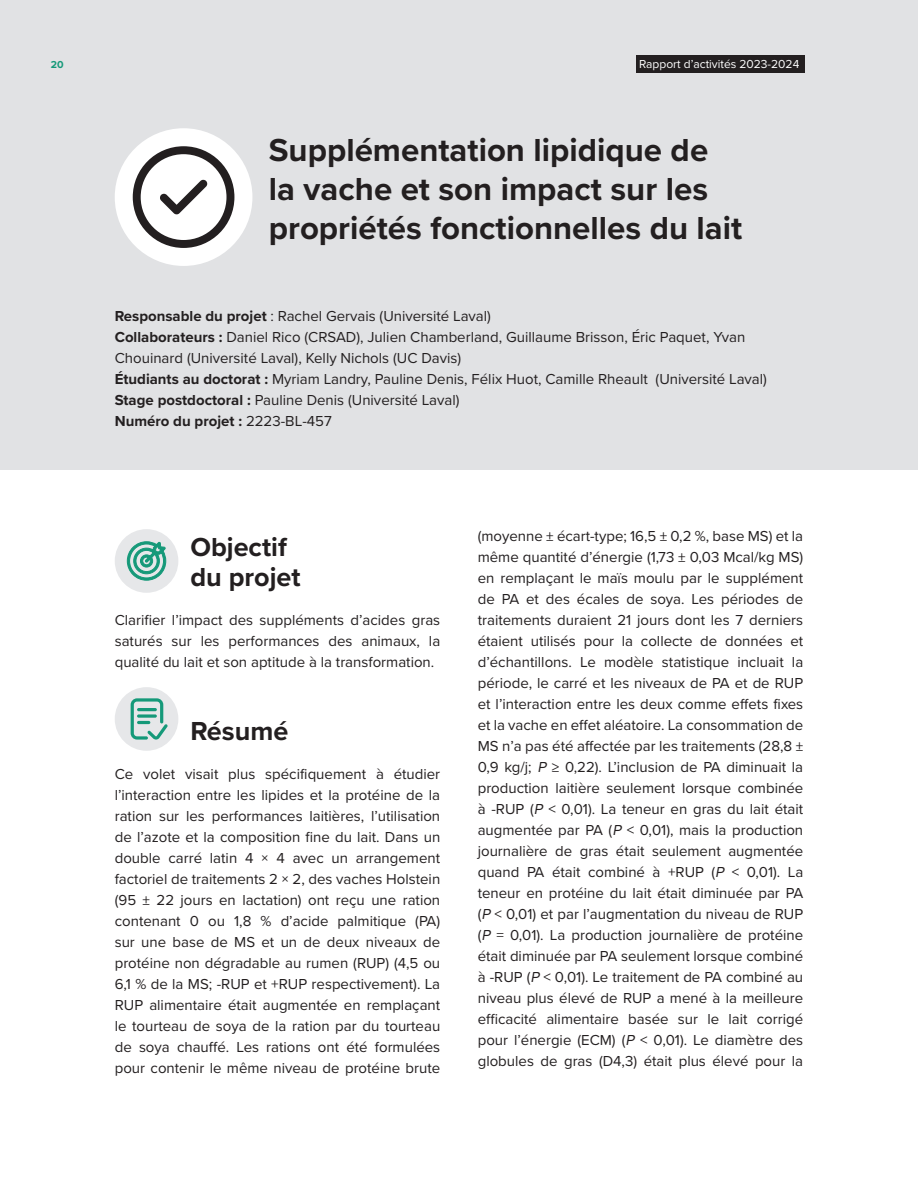
<style>
.page{position:relative;width:918px;height:1188px;background:#fff}
.page>*{position:absolute;margin:0;border:0;box-sizing:border-box;transform-origin:0 0}
.t1{font:700 33px/39px "Proxima Nova";color:#231f20}
.t2{font:700 27px/30px "Proxima Nova";color:#231f20}
.t3{font:15px/21px "Proxima Nova";color:#231f20;text-align:justify}
.t4{font:12px "Proxima Nova";color:#fff}
.t5{font:700 10.5px "Proxima Nova";color:#159979}
.s1{font-weight:700}
.s2{font-style:italic}
</style>
<div class="page">
<div style="left:0;top:0;width:918px;height:469px;background:#e1e2e4"></div>
<div style="left:115px;top:128px;width:137px;height:138px;background:#fff;border-radius:50%"></div>
<svg style="left:133px;top:146px;width:101px;height:102px"></svg>
<div style="left:115px;top:529px;width:63px;height:64px;background:#e6e7e9;border-radius:50%"></div>
<svg style="left:127px;top:529px;width:39px;height:52px"></svg>
<div style="left:115px;top:687px;width:63px;height:64px;background:#e6e7e9;border-radius:50%"></div>
<svg style="left:131px;top:698px;width:37px;height:42px"></svg>
<div style="left:636px;top:55px;width:169px;height:18px;background:#231f20"></div>
<p class="t5" style="left:51px;top:57px;width:14px">20</p>
<p class="t4" style="left:639px;top:55px;width:162px">Rapport d’activités 2023-2024</p>
<h1 class="t1" style="left:269px;top:130px;width:475px">Supplémentation lipidique de la vache et son impact sur les propriétés fonctionnelles du lait</h1>
<p class="t3" style="left:115px;top:305px;width:654px;text-align:left"><span class="s1">Responsable du projet</span> : Rachel Gervais (Université Laval)<br><span class="s1">Collaborateurs :</span> Daniel Rico (CRSAD), Julien Chamberland, Guillaume Brisson, Éric Paquet, Yvan Chouinard (Université Laval), Kelly Nichols (UC Davis)<br><span class="s1">Étudiants au doctorat :</span> Myriam Landry, Pauline Denis, Félix Huot, Camille Rheault (Université Laval)<br><span class="s1">Stage postdoctoral :</span> Pauline Denis (Université Laval)<br><span class="s1">Numéro du projet :</span> 2223-BL-457</p>
<h2 class="t2" style="left:190px;top:531px;width:112px">Objectif du projet</h2>
<p class="t3" style="left:115px;top:608px;width:327px">Clarifier l’impact des suppléments d’acides gras saturés sur les performances des animaux, la qualité du lait et son aptitude à la transformation.</p>
<h2 class="t2" style="left:190px;top:716px;width:99px">Résumé</h2>
<p class="t3" style="left:115px;top:763px;width:327px">Ce volet visait plus spécifiquement à étudier l’interaction entre les lipides et la protéine de la ration sur les performances laitières, l’utilisation de l’azote et la composition fine du lait. Dans un double carré latin 4 × 4 avec un arrangement factoriel de traitements 2 × 2, des vaches Holstein (95 ± 22 jours en lactation) ont reçu une ration contenant 0 ou 1,8 % d’acide palmitique (PA) sur une base de MS et un de deux niveaux de protéine non dégradable au rumen (RUP) (4,5 ou 6,1 % de la MS; -RUP et +RUP respectivement). La RUP alimentaire était augmentée en remplaçant le tourteau de soya de la ration par du tourteau de soya chauffé. Les rations ont été formulées pour contenir le même niveau de protéine brute</p>
<p class="t3" style="left:478px;top:525px;width:327px">(moyenne ± écart-type; 16,5 ± 0,2 %, base MS) et la même quantité d’énergie (1,73 ± 0,03 Mcal/kg MS) en remplaçant le maïs moulu par le supplément de PA et des écales de soya. Les périodes de traitements duraient 21 jours dont les 7 derniers étaient utilisés pour la collecte de données et d’échantillons. Le modèle statistique incluait la période, le carré et les niveaux de PA et de RUP et l’interaction entre les deux comme effets fixes et la vache en effet aléatoire. La consommation de MS n’a pas été affectée par les traitements (28,8 ± 0,9 kg/j; <span class="s2">P</span> ≥ 0,22). L’inclusion de PA diminuait la production laitière seulement lorsque combinée à -RUP (<span class="s2">P</span> &lt; 0,01). La teneur en gras du lait était augmentée par PA (<span class="s2">P</span> &lt; 0,01), mais la production journalière de gras était seulement augmentée quand PA était combiné à +RUP (<span class="s2">P</span> &lt; 0,01). La teneur en protéine du lait était diminuée par PA (<span class="s2">P</span> &lt; 0,01) et par l’augmentation du niveau de RUP (<span class="s2">P</span> = 0,01). La production journalière de protéine était diminuée par PA seulement lorsque combiné à -RUP (<span class="s2">P</span> &lt; 0,01). Le traitement de PA combiné au niveau plus élevé de RUP a mené à la meilleure efficacité alimentaire basée sur le lait corrigé pour l’énergie (ECM) (<span class="s2">P</span> &lt; 0,01). Le diamètre des globules de gras (D4,3) était plus élevé pour la</p>
</div>
